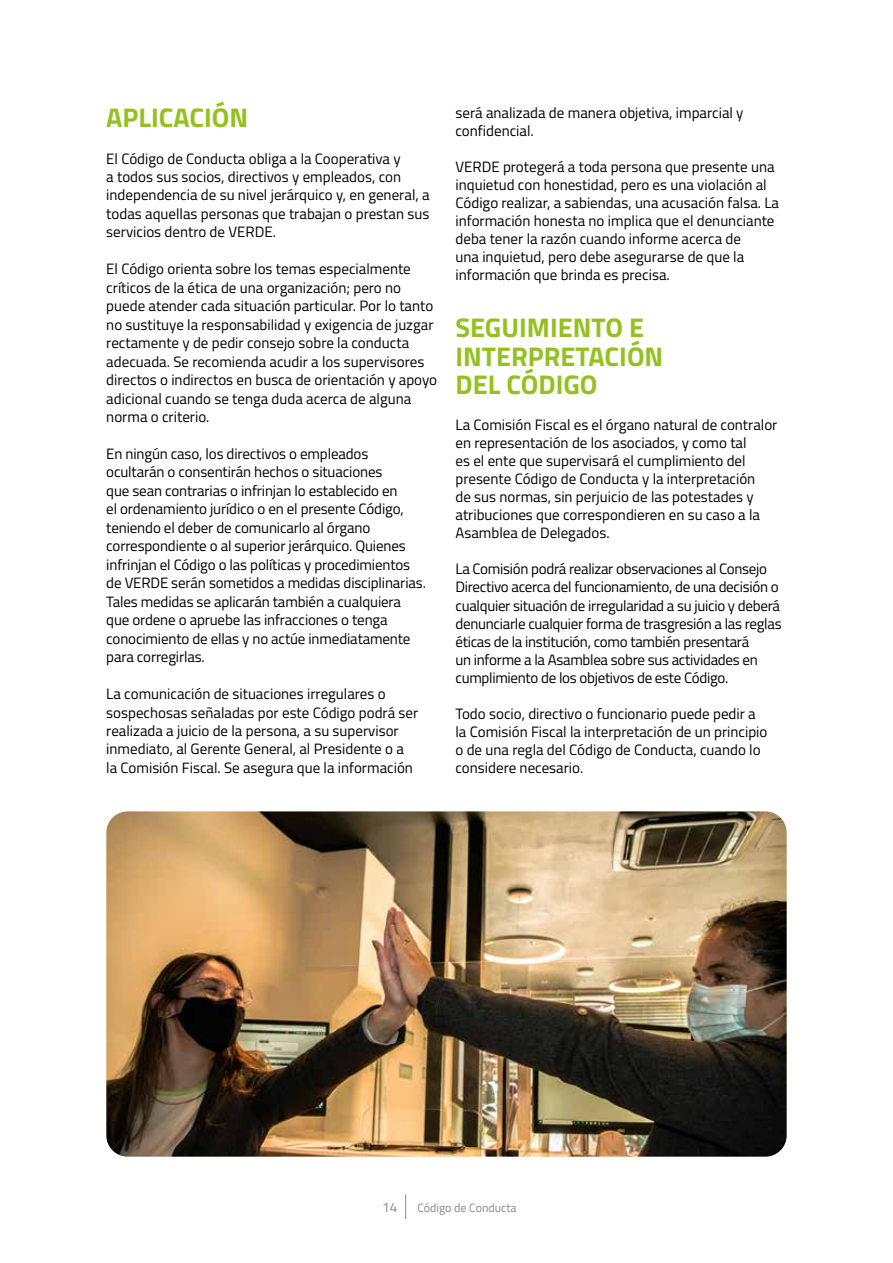
<style>
.page{position:relative;width:893px;height:1263px;background:#fff}
.page>*{position:absolute;margin:0;border:0;box-sizing:border-box;transform-origin:0 0}
.t1{font:700 27px/28.5px "Titillium";color:#95c11f}
.t2{font:15px/18.5px "Titillium";color:#000}
.t3{font:15px/18px "Titillium";letter-spacing:-.02em;color:#000}
.t4{font:13.5px "Titillium";color:#878787}
.t5{font:12px "Titillium";color:#878787}
</style>
<div class="page">
<svg style="left:405px;top:1195px;width:1px;height:24px"></svg>
<img style="left:106px;top:811px;width:681px;height:346px">
<h1 class="t1" style="left:106px;top:101px;width:143px">APLICACIÓN</h1>
<p class="t2" style="left:106px;top:148px;width:325px">El Código de Conducta obliga a la Cooperativa y<br>a todos sus socios, directivos y empleados, con independencia de su nivel jerárquico y, en general, a todas aquellas personas que trabajan o prestan sus servicios dentro de VERDE.</p>
<p class="t2" style="left:106px;top:259px;width:332px">El Código orienta sobre los temas especialmente críticos de la ética de una organización; pero no puede atender cada situación particular. Por lo tanto no sustituye la responsabilidad y exigencia de juzgar rectamente y de pedir consejo sobre la conducta adecuada. Se recomienda acudir a los supervisores directos o indirectos en busca de orientación y apoyo adicional cuando se tenga duda acerca de alguna norma o criterio.</p>
<p class="t2" style="left:106px;top:444px;width:321px">En ningún caso, los directivos o empleados ocultarán o consentirán hechos o situaciones<br>que sean contrarias o infrinjan lo establecido en<br>el ordenamiento jurídico o en el presente Código, teniendo el deber de comunicarlo al órgano correspondiente o al superior jerárquico. Quienes infrinjan el Código o las políticas y procedimientos de VERDE serán sometidos a medidas disciplinarias.<br>Tales medidas se aplicarán también a cualquiera que ordene o apruebe las infracciones o tenga conocimiento de ellas y no actúe inmediatamente para corregirlas.</p>
<p class="t2" style="left:106px;top:684px;width:314px">La comunicación de situaciones irregulares o sospechosas señaladas por este Código podrá ser realizada a juicio de la persona, a su supervisor inmediato, al Gerente General, al Presidente o a la Comisión Fiscal. Se asegura que la información</p>
<p class="t2" style="left:455px;top:103px;width:290px;line-height:18px">será analizada de manera objetiva, imparcial y confidencial.</p>
<p class="t2" style="left:455px;top:157px;width:325px;line-height:18px">VERDE protegerá a toda persona que presente una inquietud con honestidad, pero es una violación al Código realizar, a sabiendas, una acusación falsa. La información honesta no implica que el denunciante deba tener la razón cuando informe acerca de<br>una inquietud, pero debe asegurarse de que la información que brinda es precisa.</p>
<h1 class="t1" style="left:455px;top:312px;width:209px">SEGUIMIENTO E<br>INTERPRETACIÓN<br>DEL CÓDIGO</h1>
<p class="t2" style="left:455px;top:415px;width:323px;line-height:18px">La Comisión Fiscal es el órgano natural de contralor en representación de los asociados, y como tal<br>es el ente que supervisará el cumplimiento del presente Código de Conducta y la interpretación<br>de sus normas, sin perjuicio de las potestades y atribuciones que correspondieren en su caso a la Asamblea de Delegados.</p>
<p class="t3" style="left:455px;top:559px;width:328px">La Comisión podrá realizar observaciones al Consejo Directivo acerca del funcionamiento, de una decisión o cualquier situación de irregularidad a su juicio y deberá denunciarle cualquier forma de trasgresión a las reglas éticas de la institución, como también presentará<br>un informe a la Asamblea sobre sus actividades en cumplimiento de los objetivos de este Código.</p>
<p class="t2" style="left:455px;top:704px;width:313px;line-height:18px">Todo socio, directivo o funcionario puede pedir a la Comisión Fiscal la interpretación de un principio o de una regla del Código de Conducta, cuando lo considere necesario.</p>
<p class="t4" style="left:382px;top:1197px;width:17px">14</p>
<p class="t5" style="left:417px;top:1199px;width:101px">Código de Conducta</p>
</div>
